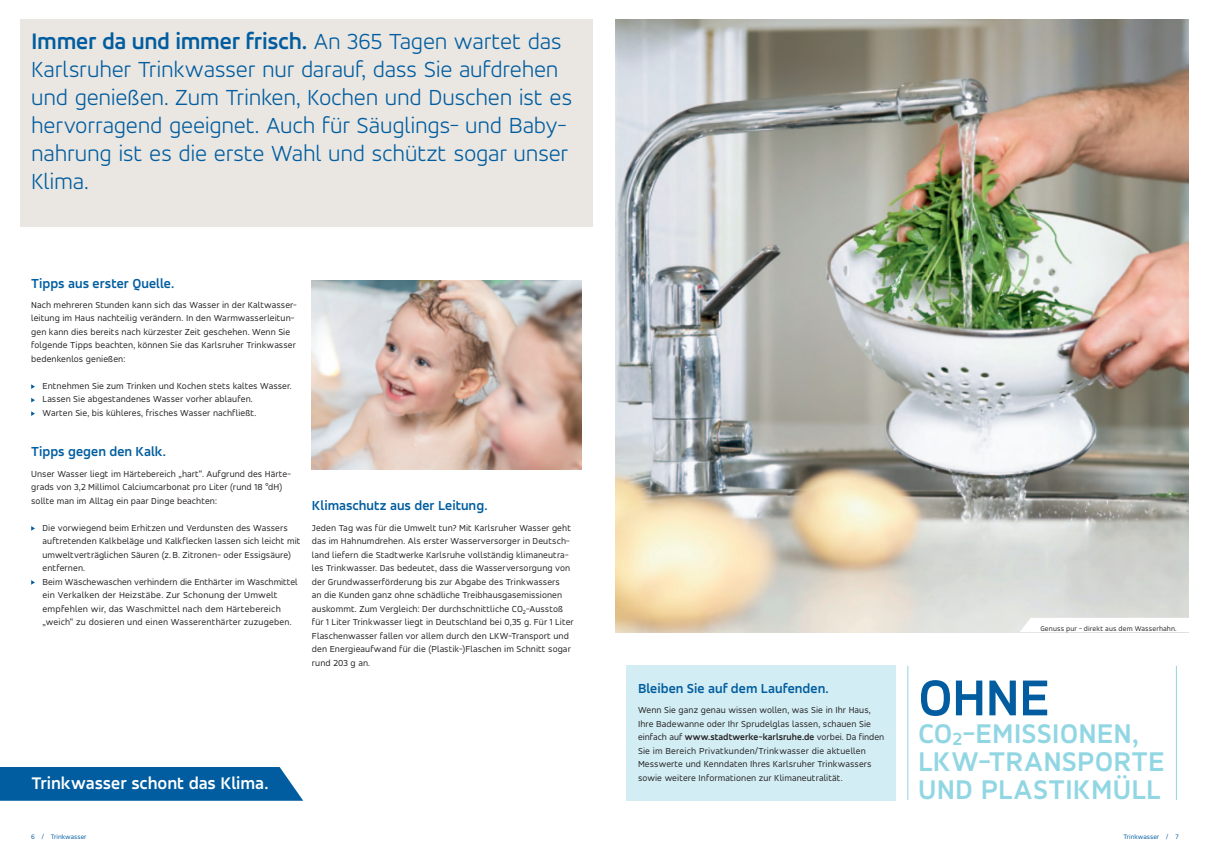
<style>
.page{position:relative;width:1208px;height:859px;background:#fff}
.page>*{position:absolute;margin:0;border:0;box-sizing:border-box;transform-origin:0 0}
._01_copy{font:700 54px "Accord Alternate";color:#015d9f}
._01_copy-2{font:700 29px/28px "Accord Alternate";letter-spacing:.005em;color:#91d6e3}
._07_Headline_40_42{font:300 24px/28px "Accord Alternate";letter-spacing:-.01em;color:#015d9f}
._01_copy-3{font:700 18px "Accord";color:#fff}
._01_copy-4{font:700 14px "Accord";color:#015d9f}
._01_copy-5{font:9.5px/13.5px "Accord";letter-spacing:.01em;color:#231f20}
.copy{font:9.5px/13.5px "Accord";letter-spacing:.01em;color:#231f20}
.t1{font:7.5px "Accord";letter-spacing:.02em;color:#231f20}
.t2{font:7px "Accord";color:#015d9f}
.s1{font-weight:700}
.s2{font-size:18.9px}
</style>
<div class="page">
<div style="left:0;top:767px;width:303px;height:34px;background:#015d9f"></div>
<img style="left:615px;top:20px;width:573px;height:612px">
<svg style="left:1019px;top:618px;width:169px;height:14px"></svg>
<svg style="left:31px;top:384px;width:4px;height:5px"></svg>
<svg style="left:31px;top:398px;width:4px;height:4px"></svg>
<svg style="left:31px;top:411px;width:4px;height:5px"></svg>
<svg style="left:31px;top:526px;width:4px;height:5px"></svg>
<svg style="left:31px;top:580px;width:4px;height:5px"></svg>
<div style="left:20px;top:20px;width:572px;height:207px;background:#eae7e3"></div>
<img style="left:312px;top:281px;width:269px;height:189px">
<hr style="left:907px;top:666px;width:1px;height:134px;background:#91d6e3">
<hr style="left:1176px;top:666px;width:1px;height:134px;background:#91d6e3">
<div style="left:626px;top:666px;width:270px;height:135px;background:#d2edf3"></div>
<p class="_07_Headline_40_42" style="left:31px;top:27px;width:542px"><span class="s1">Immer da und immer frisch.</span> An 365 Tagen wartet das Karlsruher Trinkwasser nur darauf, dass Sie aufdrehen und genießen. Zum Trinken, Kochen und Duschen ist es hervorragend geeignet. Auch für Säuglings- und Baby&shy;nahrung ist es die erste Wahl und schützt sogar unser Klima.</p>
<p class="_01_copy-4" style="left:31px;top:275px;width:145px">Tipps aus erster Quelle.</p>
<p class="_01_copy-5" style="left:31px;top:298px;width:267px">Nach mehreren Stunden kann sich das Wasser in der Kaltwasser&shy;leitung im Haus nachteilig verändern. In den Warmwasserleitun&shy;gen kann dies bereits nach kürzester Zeit geschehen. Wenn Sie folgende Tipps beachten, können Sie das Karlsruher Trinkwasser bedenkenlos genießen:</p>
<p class="_01_copy-5" style="left:43px;top:379px;width:251px">Entnehmen Sie zum Trinken und Kochen stets kaltes Wasser.</p>
<p class="_01_copy-5" style="left:43px;top:392px;width:212px">Lassen Sie abgestandenes Wasser vorher ablaufen.</p>
<p class="_01_copy-5" style="left:43px;top:406px;width:215px">Warten Sie, bis kühleres, frisches Wasser nachfließt.</p>
<p class="_01_copy-4" style="left:31px;top:443px;width:136px">Tipps gegen den Kalk.</p>
<p class="_01_copy-5" style="left:31px;top:467px;width:261px">Unser Wasser liegt im Härtebereich „hart“. Aufgrund des Härte&shy;grads von 3,2 Millimol Calciumcarbonat pro Liter (rund 18 °dH) sollte man im Alltag ein paar Dinge beachten:</p>
<p class="_01_copy-5" style="left:43px;top:521px;width:259px">Die vorwiegend beim Erhitzen und Verdunsten des Wassers auftretenden Kalkbeläge und Kalkflecken lassen sich leicht mit umweltverträglichen Säuren (z.B. Zitronen- oder Essigsäure) entfernen.</p>
<p class="_01_copy-5" style="left:43px;top:575px;width:257px">Beim Wäschewaschen verhindern die Enthärter im Waschmittel ein Verkalken der Heizstäbe. Zur Schonung der Umwelt empfehlen wir, das Waschmittel nach dem Härtebereich „weich“ zu dosieren und einen Wasserenthärter zuzugeben.</p>
<p class="_01_copy-4" style="left:312px;top:497px;width:177px">Klimaschutz aus der Leitung.</p>
<p class="_01_copy-5" style="left:312px;top:521px;width:263px">Jeden Tag was für die Umwelt tun? Mit Karlsruher Wasser geht das im Hahnumdrehen. Als erster Wasserversorger in Deutsch&shy;land liefern die Stadtwerke Karlsruhe vollständig klimaneutra&shy;les Trinkwasser. Das bedeutet, dass die Wasserversorgung von der Grundwasserförderung bis zur Abgabe des Trinkwassers<br>an die Kunden ganz ohne schädliche Treibhausgasemissionen auskommt. Zum Vergleich: Der durchschnittliche CO<sub>2</sub>-Ausstoß für 1 Liter Trinkwasser liegt in Deutschland bei 0,35 g. Für 1 Liter Flaschenwasser fallen vor allem durch den LKW-Transport und den Energieaufwand für die (Plastik-)Flaschen im Schnitt sogar rund 203 g an.</p>
<p class="_01_copy-3" style="left:32px;top:772px;width:238px">Trinkwasser schont das Klima.</p>
<p class="_01_copy-4" style="left:638px;top:680px;width:192px">Bleiben Sie auf dem Laufenden.</p>
<p class="copy" style="left:638px;top:703px;width:248px">Wenn Sie ganz genau wissen wollen, was Sie in Ihr Haus, Ihre Badewanne oder Ihr Sprudelglas lassen, schauen Sie einfach auf <span class="s1">www.stadtwerke-karlsruhe.de</span> vorbei. Da finden Sie im Bereich Privatkunden/Trinkwasser die aktuellen Messwerte und Kenndaten Ihres Karlsruher Trinkwassers sowie weitere Informationen zur Klimaneutralität.</p>
<p class="t1" style="left:1040px;top:624px;width:138px">Genuss pur - direkt aus dem Wasserhahn.</p>
<p class="_01_copy" style="left:918px;top:665px;width:133px">OHNE</p>
<p class="_01_copy-2" style="left:918px;top:719px;width:248px">CO<span class="s2">2</span>-EMISSIONEN,<br>LKW-TRANSPORTE<br>UND PLASTIKMÜLL</p>
<p class="t2" style="left:31px;top:832px;width:57px">6 / Trinkwasser</p>
<p class="t2" style="left:1123px;top:832px;width:57px">Trinkwasser / 7</p>
</div>
